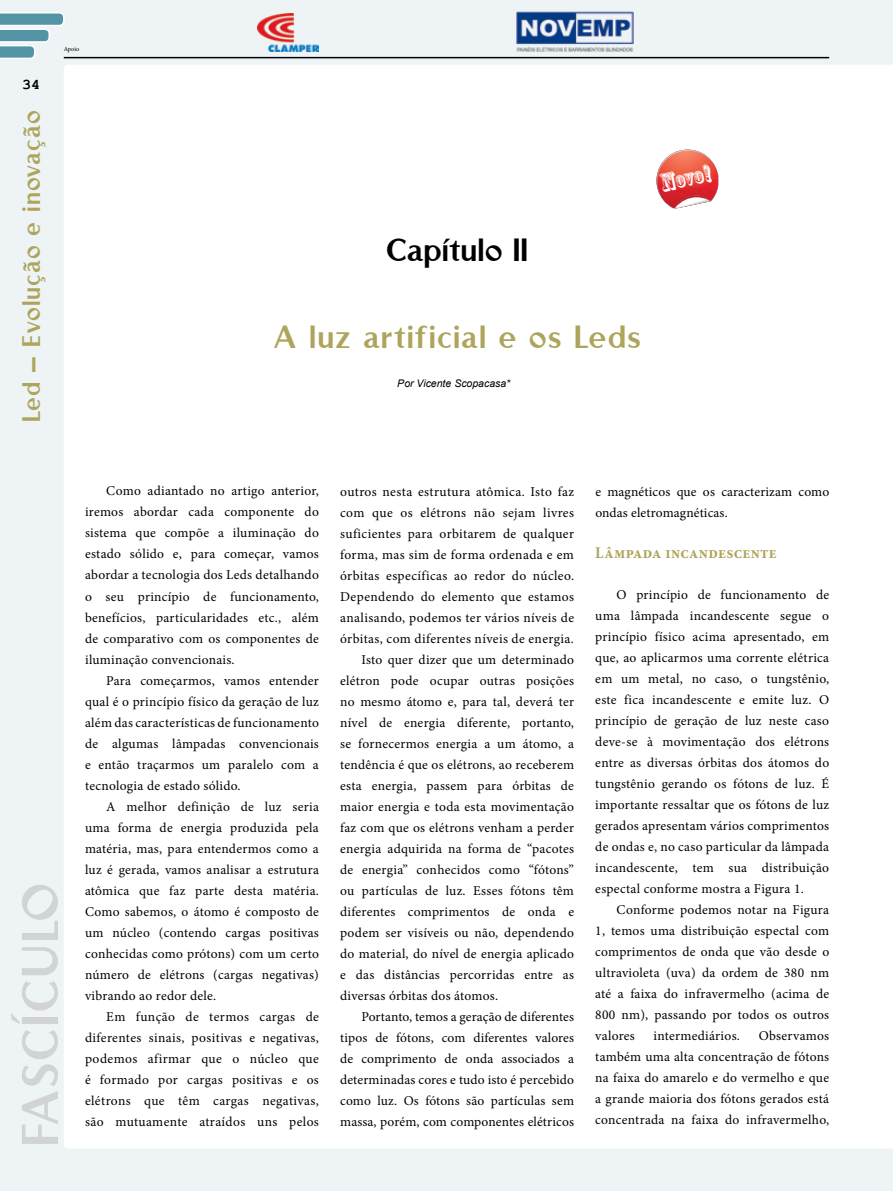
<style>
.page{position:relative;width:893px;height:1191px;background:#eef4f6}
.page>*{position:absolute;margin:0;border:0;box-sizing:border-box;transform-origin:0 0}
.t1{font:57.9px "Rubino Sans ICG Fill";color:#d1d3d4}
.t2{font:36px "Rubino Sans ICG Fill";letter-spacing:.03em;color:#ada55b}
.t3{font:36px "Rubino Sans ICG Fill";color:#000}
.t4{font:28.5px "Rubino Sans ICG Fill";letter-spacing:.04em;color:#ada55b}
.t5{font:17.25px "Rosewood Std";color:#fff}
.t6{font:700 condensed 16.5px "Minion Pro";letter-spacing:.02em;color:#ada55b}
.t7{font:700 15px "Courier New";color:#000}
.t8{font:13.5px/21px "Minion Pro";letter-spacing:.02em;color:#000;text-align:justify}
.t9{font:italic 10.5px "Arial";color:#000}
.t10{font:6.3px "Minion Pro";letter-spacing:-.005em;color:#000}
.s1{font-size:24.75px}
</style>
<div class="page">
<img style="left:257px;top:13px;width:62px;height:39px">
<img style="left:516px;top:11px;width:118px;height:41px">
<div style="left:64px;top:65px;width:829px;height:1083px;background:#fff"></div>
<hr style="left:64px;top:57px;width:765px;height:1px;background:#000">
<svg style="left:0;top:12px;width:65px;height:47px"></svg>
<svg style="left:652px;top:145px;width:71px;height:64px;background:#ed908b"></svg>
<p class="t7" style="left:22px;top:75px;width:19px">34</p>
<h3 class="t4" style="left:16px;top:422px;width:313px;rotate:-90deg">Led – Evolução e inovação</h3>
<p class="t10" style="left:64px;top:45px;width:17px">Apoio</p>
<h2 class="t3" style="left:386px;top:231px;width:144px">Capítulo II</h2>
<p class="t5" style="left:659px;top:175px;width:52px;rotate:-12deg"><span class="s1">N</span>ovo<span class="s1">!</span></p>
<h2 class="t2" style="left:273px;top:317px;width:370px">A luz artificial e os Leds</h2>
<p class="t9" style="left:397px;top:376px;width:115px">Por Vicente Scopacasa*</p>
<h1 class="t1" style="left:9px;top:1146px;width:265px;rotate:-90deg">Fascículo</h1>
<p class="t8" style="left:85px;top:481px;width:235px;text-indent:21px">Como adiantado no artigo anterior, iremos abordar cada componente do sistema que compõe a iluminação do estado sólido e, para começar, vamos abordar a tecnologia dos Leds detalhando o seu princípio de funcionamento, benefícios, particularidades etc., além de comparativo com os componentes de iluminação convencionais.</p>
<p class="t8" style="left:85px;top:670px;width:235px;text-indent:21px">Para começarmos, vamos entender qual é o princípio físico da geração de luz além das características de funcionamento de algumas lâmpadas convencionais e então traçarmos um paralelo com a tecnologia de estado sólido.</p>
<p class="t8" style="left:85px;top:796px;width:235px;text-indent:21px">A melhor definição de luz seria uma forma de energia produzida pela matéria, mas, para entendermos como a luz é gerada, vamos analisar a estrutura atômica que faz parte desta matéria.<br>Como sabemos, o átomo é composto de um núcleo (contendo cargas positivas conhecidas como prótons) com um certo número de elétrons (cargas negativas) vibrando ao redor dele.</p>
<p class="t8" style="left:85px;top:1006px;width:235px;text-indent:21px">Em função de termos cargas de diferentes sinais, positivas e negativas, podemos afirmar que o núcleo que é formado por cargas positivas e os elétrons que têm cargas negativas, são mutuamente atraídos uns pelos</p>
<p class="t8" style="left:340px;top:481px;width:235px">outros nesta estrutura atômica. Isto faz</p>
<p class="t8" style="left:340px;top:502px;width:235px">com que os elétrons não sejam livres</p>
<p class="t8" style="left:340px;top:523px;width:235px">suficientes para orbitarem de qualquer</p>
<p class="t8" style="left:340px;top:544px;width:235px">forma, mas sim de forma ordenada e em</p>
<p class="t8" style="left:340px;top:565px;width:235px">órbitas específicas ao redor do núcleo.</p>
<p class="t8" style="left:340px;top:586px;width:235px">Dependendo do elemento que estamos</p>
<p class="t8" style="left:340px;top:607px;width:235px">analisando, podemos ter vários níveis de</p>
<p class="t8" style="left:340px;top:628px;width:235px">órbitas, com diferentes níveis de energia.</p>
<p class="t8" style="left:361px;top:649px;width:214px">Isto quer dizer que um determinado</p>
<p class="t8" style="left:340px;top:670px;width:235px">elétron pode ocupar outras posições</p>
<p class="t8" style="left:340px;top:691px;width:235px">no mesmo átomo e, para tal, deverá ter</p>
<p class="t8" style="left:340px;top:712px;width:235px">nível de energia diferente, portanto,</p>
<p class="t8" style="left:340px;top:733px;width:235px">se fornecermos energia a um átomo, a</p>
<p class="t8" style="left:340px;top:754px;width:235px">tendência é que os elétrons, ao receberem</p>
<p class="t8" style="left:340px;top:775px;width:235px">esta energia, passem para órbitas de</p>
<p class="t8" style="left:340px;top:796px;width:235px">maior energia e toda esta movimentação</p>
<p class="t8" style="left:340px;top:817px;width:235px">faz com que os elétrons venham a perder</p>
<p class="t8" style="left:340px;top:838px;width:235px">energia adquirida na forma de “pacotes</p>
<p class="t8" style="left:340px;top:859px;width:235px">de energia” conhecidos como “fótons”</p>
<p class="t8" style="left:340px;top:880px;width:235px">ou partículas de luz. Esses fótons têm</p>
<p class="t8" style="left:340px;top:901px;width:235px">diferentes comprimentos de onda e</p>
<p class="t8" style="left:340px;top:922px;width:235px">podem ser visíveis ou não, dependendo</p>
<p class="t8" style="left:340px;top:943px;width:235px">do material, do nível de energia aplicado</p>
<p class="t8" style="left:340px;top:964px;width:235px">e das distâncias percorridas entre as</p>
<p class="t8" style="left:340px;top:985px;width:160px">diversas órbitas dos átomos.</p>
<p class="t8" style="left:361px;top:1006px;width:214px">Portanto, temos a geração de diferentes</p>
<p class="t8" style="left:340px;top:1027px;width:235px">tipos de fótons, com diferentes valores</p>
<p class="t8" style="left:340px;top:1048px;width:235px">de comprimento de onda associados a</p>
<p class="t8" style="left:340px;top:1069px;width:235px">determinadas cores e tudo isto é percebido</p>
<p class="t8" style="left:340px;top:1090px;width:235px">como luz. Os fótons são partículas sem</p>
<p class="t8" style="left:340px;top:1111px;width:235px">massa, porém, com componentes elétricos</p>
<p class="t8" style="left:595px;top:481px;width:235px">e magnéticos que os caracterizam como ondas eletromagnéticas.</p>
<p class="t6" style="left:595px;top:542px;width:183px">Lâmpada incandescente</p>
<p class="t8" style="left:595px;top:584px;width:235px;text-indent:21px">O princípio de funcionamento de uma lâmpada incandescente segue o princípio físico acima apresentado, em que, ao aplicarmos uma corrente elétrica em um metal, no caso, o tungstênio, este fica incandescente e emite luz. O princípio de geração de luz neste caso deve-se à movimentação dos elétrons entre as diversas órbitas dos átomos do tungstênio gerando os fótons de luz. É importante ressaltar que os fótons de luz gerados apresentam vários comprimentos de ondas e, no caso particular da lâmpada incandescente, tem sua distribuição espectal conforme mostra a Figura 1.</p>
<p class="t8" style="left:595px;top:899px;width:235px;text-indent:21px">Conforme podemos notar na Figura 1, temos uma distribuição espectal com comprimentos de onda que vão desde o ultravioleta (uva) da ordem de 380 nm até a faixa do infravermelho (acima de 800 nm), passando por todos os outros valores</p>
<p class="t8" style="left:595px;top:1025px;width:235px;text-indent:163px">Observamos também uma alta concentração de fótons na faixa do amarelo e do vermelho e que a grande maioria dos fótons gerados está concentrada na faixa do infravermelho,</p>
<p class="t8" style="left:654px;top:1025px;width:88px">intermediários.</p>
</div>
